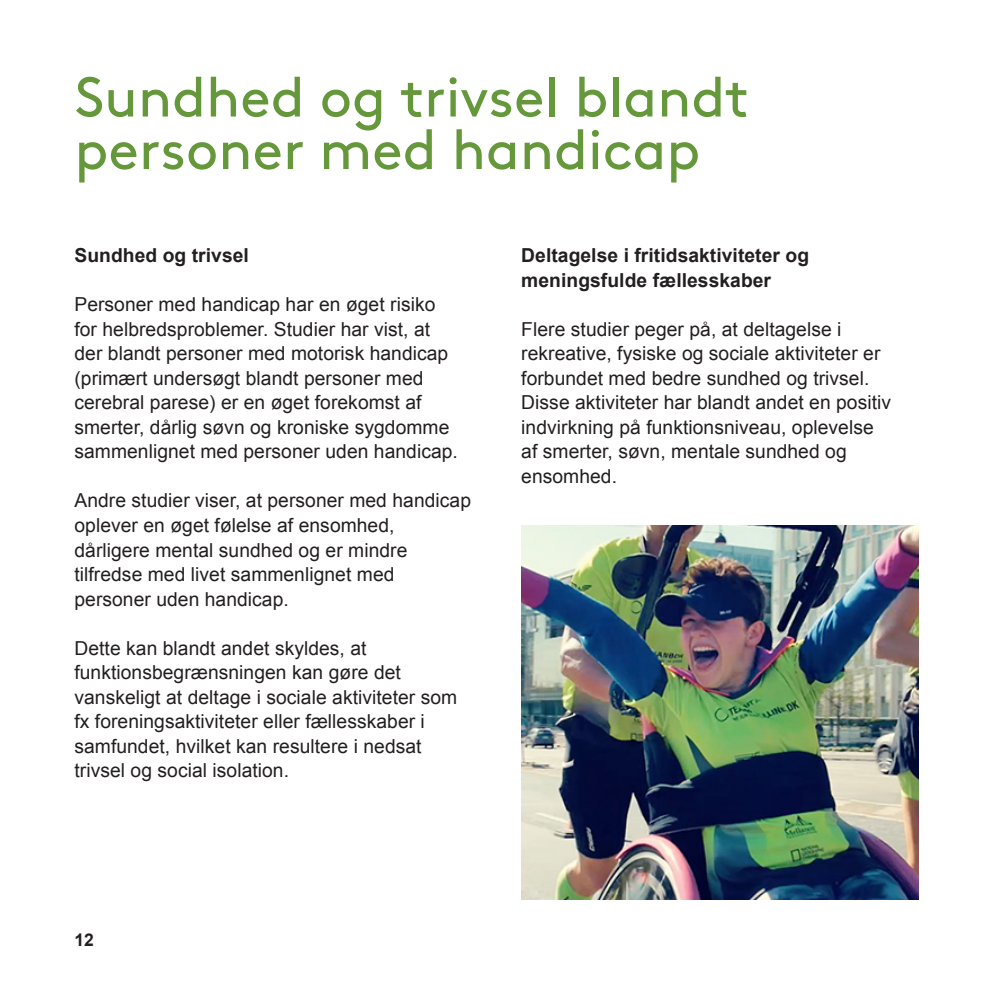
<style>
.page{position:relative;width:993px;height:993px;background:#fff}
.page>*{position:absolute;margin:0;border:0;box-sizing:border-box;transform-origin:0 0}
.t1{font:56px/52.5px "Brown Pro TT";color:#65973b}
.t2{font:19.25px/24.5px "Arial";letter-spacing:.005em;color:#231f20}
.t3{font:700 19.25px/24.5px "Arial";letter-spacing:.005em;color:#231f20}
.t4{font:700 17.5px "Arial";color:#231f20}
</style>
<div class="page">
<img style="left:521px;top:525px;width:397px;height:374px">
<p class="t1" style="left:74px;top:66px;width:675px">Sundhed og trivsel blandt personer med handicap</p>
<p class="t3" style="left:74px;top:244px;width:176px">Sundhed og trivsel</p>
<p class="t2" style="left:74px;top:292px;width:385px">Personer med handicap har en øget risiko for helbredsproblemer. Studier har vist, at der blandt personer med motorisk handicap (primært undersøgt blandt personer med cerebral parese) er en øget forekomst af smerter, dårlig søvn og kroniske sygdomme sammenlignet med personer uden handicap.</p>
<p class="t2" style="left:74px;top:488px;width:398px">Andre studier viser, at personer med handicap oplever en øget følelse af ensomhed, dårligere mental sundhed og er mindre tilfredse med livet sammenlignet med personer uden handicap.</p>
<p class="t2" style="left:74px;top:635px;width:384px">Dette kan blandt andet skyldes, at funktionsbegrænsningen kan gøre det vanskeligt at deltage i sociale aktiviteter som fx foreningsaktiviteter eller fællesskaber i samfundet, hvilket kan resultere i nedsat trivsel og social isolation.</p>
<p class="t3" style="left:521px;top:244px;width:289px">Deltagelse i fritidsaktiviteter og meningsfulde fællesskaber</p>
<p class="t2" style="left:521px;top:317px;width:371px">Flere studier peger på, at deltagelse i rekreative, fysiske og sociale aktiviteter er forbundet med bedre sundhed og trivsel.<br>Disse aktiviteter har blandt andet en positiv indvirkning på funktionsniveau, oplevelse af smerter, søvn, mentale sundhed og ensomhed.</p>
<p class="t4" style="left:74px;top:928px;width:21px">12</p>
</div>
